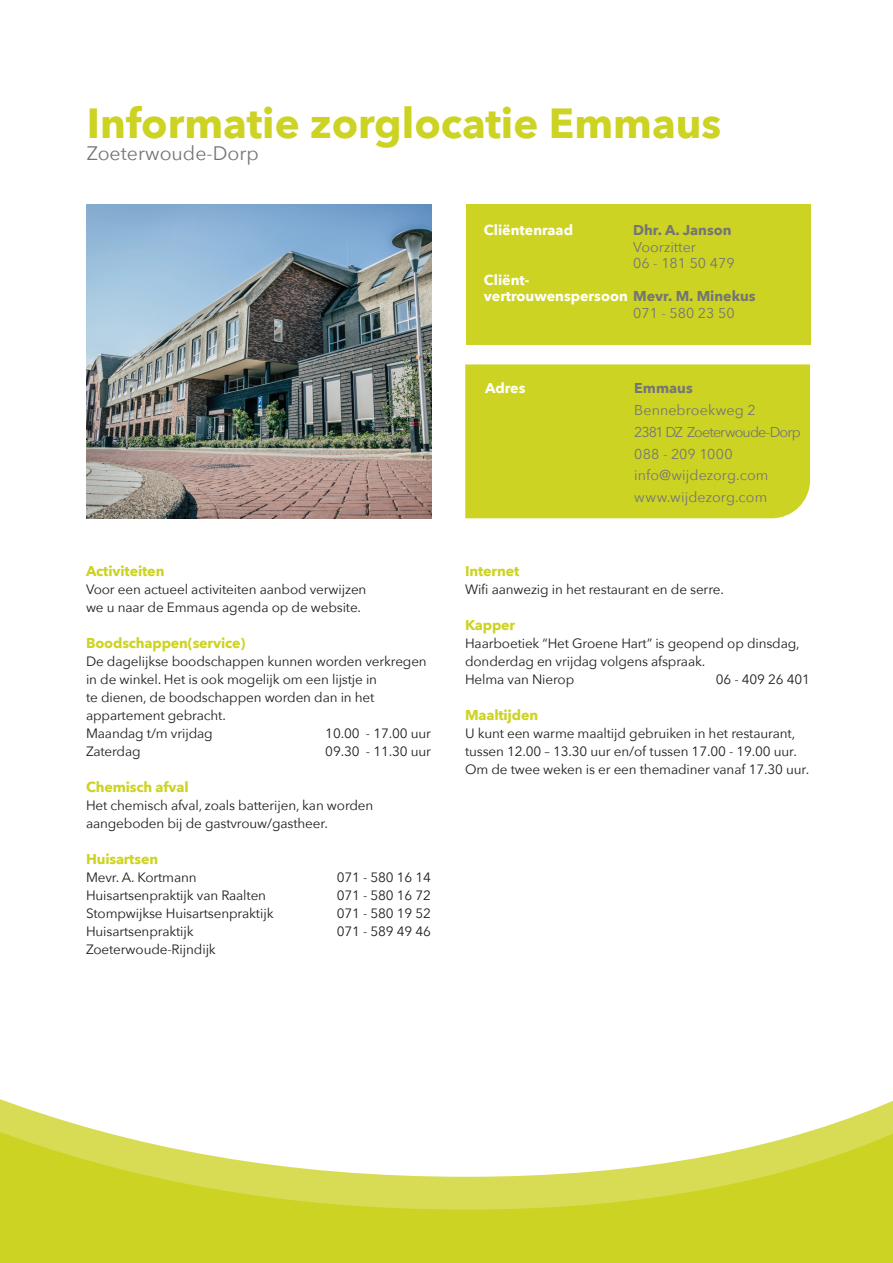
<style>
.page{position:relative;width:893px;height:1263px;background:#fff}
.page>*{position:absolute;margin:0;border:0;box-sizing:border-box;transform-origin:0 0}
.t1{font:700 42px "Avenir Next";color:#ccd323}
.t2{font:19.5px "Avenir Next";color:#747577}
.t3{font:14.25px/21.8px "Avenir Next";color:#747577}
.t4{font:700 14.25px "Avenir Next";letter-spacing:-.01em;color:#ccd323}
.t5{font:700 14.25px "Avenir Next";color:#fff}
.t6{font:700 14.25px "Avenir Next";color:#747577}
.t7{font:13.5px/18px "Avenir Next";letter-spacing:-.01em;color:#1d1d1b}
.s1{color:#747577}
</style>
<div class="page">
<img style="left:86px;top:205px;width:346px;height:313px">
<svg style="left:0;top:1099px;width:893px;height:28px"></svg>
<svg style="left:0;top:1127px;width:893px;height:136px;fill:#ccd323"></svg>
<div style="left:466px;top:205px;width:344px;height:140px;background:#ccd323"></div>
<div style="left:465px;top:364px;width:345px;height:154px;background:#ccd323"></div>
<h1 class="t1" style="left:87px;top:87px;width:636px">Informatie zorglocatie Emmaus</h1>
<h2 class="t2" style="left:87px;top:137px;width:174px">Zoeterwoude-Dorp</h2>
<p class="t5" style="left:484px;top:218px;width:91px">Cliëntenraad</p>
<p class="t6" style="left:633px;top:218px;width:100px">Dhr. A. Janson</p>
<p class="t3" style="left:633px;top:238px;width:103px;line-height:16.5px">Voorzitter<br>06 - 181 50 479</p>
<p class="t5" style="left:484px;top:268px;width:47px">Cliënt-</p>
<p class="t5" style="left:484px;top:284px;width:273px">vertrouwenspersoon <span class="s1">Mevr. M. Minekus</span></p>
<p class="t3" style="left:633px;top:301px;width:103px">071 - 580 23 50</p>
<p class="t4" style="left:86px;top:559px;width:80px">Activiteiten</p>
<p class="t7" style="left:86px;top:580px;width:282px">Voor een actueel activiteiten aanbod verwijzen we u naar de Emmaus agenda op de website.</p>
<p class="t4" style="left:86px;top:631px;width:161px">Boodschappen(service)</p>
<p class="t7" style="left:86px;top:652px;width:342px">De dagelijkse boodschappen kunnen worden verkregen in de winkel. Het is ook mogelijk om een lijstje in<br>te dienen, de boodschappen worden dan in het appartement gebracht.<br>Maandag t/m vrijdag</p>
<p class="t7" style="left:325px;top:724px;width:107px">10.00 - 17.00 uur</p>
<p class="t7" style="left:86px;top:742px;width:56px">Zaterdag</p>
<p class="t7" style="left:325px;top:742px;width:107px">09.30 - 11.30 uur</p>
<p class="t4" style="left:86px;top:775px;width:104px">Chemisch afval</p>
<p class="t7" style="left:86px;top:796px;width:289px">Het chemisch afval, zoals batterijen, kan worden aangeboden bij de gastvrouw/gastheer.</p>
<p class="t4" style="left:86px;top:847px;width:74px">Huisartsen</p>
<p class="t7" style="left:86px;top:868px;width:112px">Mevr. A. Kortmann</p>
<p class="t7" style="left:337px;top:868px;width:96px">071 - 580 16 14</p>
<p class="t7" style="left:86px;top:886px;width:182px">Huisartsenpraktijk van Raalten</p>
<p class="t7" style="left:337px;top:886px;width:96px">071 - 580 16 72</p>
<p class="t7" style="left:86px;top:904px;width:189px">Stompwijkse Huisartsenpraktijk</p>
<p class="t7" style="left:337px;top:904px;width:96px">071 - 580 19 52</p>
<p class="t7" style="left:86px;top:922px;width:109px">Huisartsenpraktijk</p>
<p class="t7" style="left:337px;top:922px;width:96px">071 - 589 49 46</p>
<p class="t7" style="left:86px;top:940px;width:131px">Zoeterwoude-Rijndijk</p>
<p class="t5" style="left:485px;top:376px;width:42px">Adres</p>
<p class="t6" style="left:634px;top:376px;width:60px">Emmaus</p>
<p class="t3" style="left:634px;top:399px;width:168px">Bennebroekweg 2<br>2381 DZ Zoeterwoude-Dorp<br>088 - 209 1000 info@wijdezorg.com www.wijdezorg.com</p>
<p class="t4" style="left:465px;top:559px;width:56px">Internet</p>
<p class="t7" style="left:465px;top:580px;width:260px">Wifi aanwezig in het restaurant en de serre.</p>
<p class="t4" style="left:465px;top:613px;width:52px">Kapper</p>
<p class="t7" style="left:465px;top:634px;width:336px">Haarboetiek “Het Groene Hart” is geopend op dinsdag, donderdag en vrijdag volgens afspraak.<br>Helma van Nierop</p>
<p class="t7" style="left:716px;top:670px;width:96px">06 - 409 26 401</p>
<p class="t4" style="left:465px;top:703px;width:75px">Maaltijden</p>
<p class="t7" style="left:465px;top:724px;width:346px">U kunt een warme maaltijd gebruiken in het restaurant, tussen 12.00 – 13.30 uur en/of tussen 17.00 - 19.00 uur.<br>Om de twee weken is er een themadiner vanaf 17.30 uur.</p>
</div>
